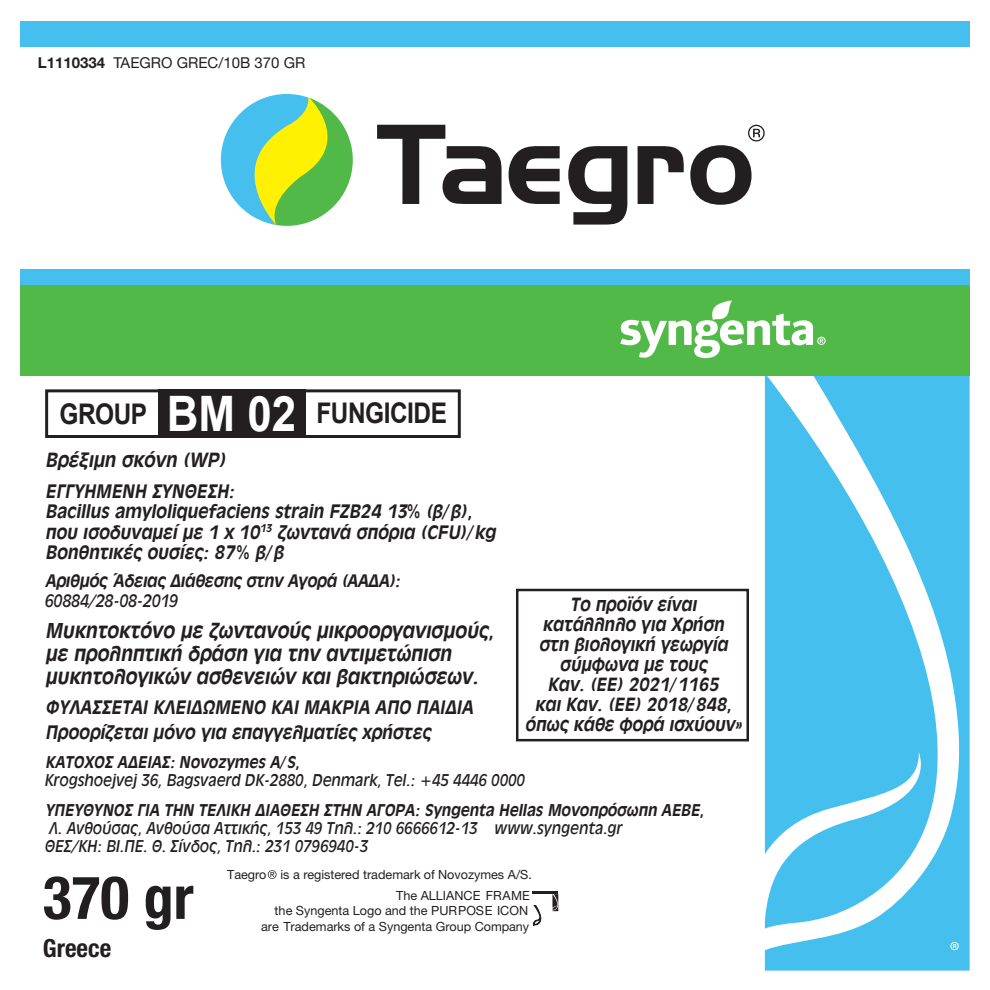
<style>
.page{position:relative;width:990px;height:990px;background:#fff}
.page>*{position:absolute;margin:0;border:0;box-sizing:border-box;transform-origin:0 0}
.t1{font:700 condensed 60px "Helvetica Neue LT Std";color:#231f20}
.t2{font:700 28.5px "Arial";letter-spacing:-.02em;color:#231f20;scale:.86 1}
.t3{font:700 condensed 25px "Helvetica Neue LT Std";color:#231f20}
.t4{font:italic 22.5px/23px "UB Antique Olive Bold";color:#231f20;scale:.94 1}
.t5{font:italic 21.5px "UB Antique Olive Bold";color:#231f20;scale:.94 1}
.t6{font:italic 20.5px/20.5px "UB Antique Olive Bold";color:#231f20;scale:.94 1}
.t7{font:italic 20px/20px "UB Antique Olive Bold";color:#231f20;text-align:center;scale:.94 1}
.t8{font:italic 19px "UB Antique Olive Bold";letter-spacing:-.01em;color:#231f20;scale:.94 1}
.t9{font:19px "UB Antique Olive Italic";letter-spacing:-.01em;color:#231f20;scale:.94 1}
.t10{font:17.75px/18px "UB Antique Olive Italic";color:#231f20;scale:.94 1}
.t11{font:italic 17.75px "UB Antique Olive Bold";color:#231f20;scale:.94 1}
.t12{font:15px "Helvetica Neue LT Std";color:#231f20}
.t13{font:12.75px/21.8px "Helvetica Neue LT Std";color:#231f20;text-align:right}
.s1{font-weight:700}
.s2{font-size:49px;color:#fff}
</style>
<div class="page">
<div style="left:20px;top:21px;width:950px;height:26px;background:#45bfee"></div>
<svg style="left:765px;top:375px;width:205px;height:596px;fill:#45bfee"></svg>
<div style="left:20px;top:284px;width:950px;height:91px;background:#51b948"></div>
<div style="left:20px;top:269px;width:950px;height:15px;background:#45bfee"></div>
<svg style="left:620px;top:300px;width:206px;height:58px"></svg>
<svg style="left:950px;top:942px;width:9px;height:8px"></svg>
<svg style="left:377px;top:125px;width:125px;height:79px"></svg>
<svg style="left:509px;top:146px;width:51px;height:58px"></svg>
<svg style="left:568px;top:146px;width:59px;height:79px"></svg>
<svg style="left:638px;top:146px;width:46px;height:58px"></svg>
<svg style="left:221px;top:94px;width:132px;height:132px"></svg>
<svg style="left:690px;top:125px;width:75px;height:80px"></svg>
<div style="left:45px;top:389px;width:416px;height:49px;border:3px solid #231f20"></div>
<div style="left:158px;top:390px;width:147px;height:48px;background:#231f20"></div>
<svg style="left:268px;top:870px;width:9px;height:9px"></svg>
<svg style="left:533px;top:891px;width:25px;height:36px"></svg>
<div style="left:516px;top:589px;width:233px;height:152px;border:2px solid #231f20"></div>
<p class="t12" style="left:38px;top:54px;width:269px"><span class="s1">L1110334</span> TAEGRO GREC/10B 370 GR</p>
<h2 class="t2" style="left:60px;top:394px;width:452px">GROUP <span class="s2">BM 02</span> FUNGICIDE</h2>
<p class="t5" style="left:45px;top:449px;width:194px">Βρέξιμη σκόνη (WP)</p>
<p class="t6" style="left:45px;top:481px;width:481px">ΕΓΓΥΗΜΕΝΗ ΣΥΝΘΕΣΗ:<br>Bacillus amyloliquefaciens strain FZB24 13% (β/β), που ισοδυναμεί με 1 x 10<sup>13</sup> ζωντανά σπόρια (CFU)/kg Βοηθητικές ουσίες: 87% β/β</p>
<p class="t8" style="left:45px;top:571px;width:379px">Αριθμός Άδειας Διάθεσης στην Αγορά (ΑΑΔΑ):</p>
<p class="t9" style="left:45px;top:591px;width:143px">60884/28-08-2019</p>
<p class="t4" style="left:45px;top:619px;width:479px">Μυκητοκτόνο με ζωντανούς μικροοργανισμούς, με προληπτική δράση για την αντιμετώπιση μυκητολογικών ασθενειών και βακτηριώσεων.</p>
<p class="t6" style="left:45px;top:695px;width:457px;line-height:25px">ΦΥΛΑΣΣΕΤΑΙ ΚΛΕΙΔΩΜΕΝΟ ΚΑΙ ΜΑΚΡΙΑ ΑΠΟ ΠΑΙΔΙΑ<br>Προορίζεται μόνο για επαγγελματίες χρήστες</p>
<p class="t11" style="left:45px;top:752px;width:272px">ΚΑΤΟΧΟΣ ΑΔΕΙΑΣ: Novozymes A/S,</p>
<p class="t10" style="left:45px;top:771px;width:512px">Krogshoejvej 36, Bagsvaerd DK-2880, Denmark, Tel.: +45 4446 0000</p>
<p class="t11" style="left:45px;top:800px;width:703px">ΥΠΕΥΘΥΝΟΣ ΓΙΑ ΤΗΝ ΤΕΛΙΚΗ ΔΙΑΘΕΣΗ ΣΤΗΝ ΑΓΟΡΑ: Syngenta Hellas Μονοπρόσωπη AEBE,</p>
<p class="t10" style="left:45px;top:819px;width:616px">Λ. Ανθούσας, Ανθούσα Αττικής, 153 49 Τηλ.: 210 6666612-13 www.syngenta.gr<br>ΘΕΣ/ΚΗ: ΒΙ.ΠΕ. Θ. Σίνδος, Τηλ.: 231 0796940-3</p>
<p class="t7" style="left:525px;top:594px;width:232px">Το προϊόν είναι κατάλληλο για Χρήση<br>στη βιολογική γεωργία σύμφωνα με τους<br>Καν. (ΕΕ) 2021/1165<br>και Καν. (ΕΕ) 2018/848, όπως κάθε φορά ισχύουν»</p>
<h1 class="t1" style="left:43px;top:861px;width:152px">370 gr</h1>
<p class="t3" style="left:43px;top:933px;width:70px">Greece</p>
<p class="t13" style="left:227px;top:863px;width:306px">Taegro is a registered trademark of Novozymes A/S.<br>The ALLIANCE FRAME</p>
<p class="t13" style="left:261px;top:903px;width:270px;line-height:15.5px">the Syngenta Logo and the PURPOSE ICON are Trademarks of a Syngenta Group Company</p>
</div>
